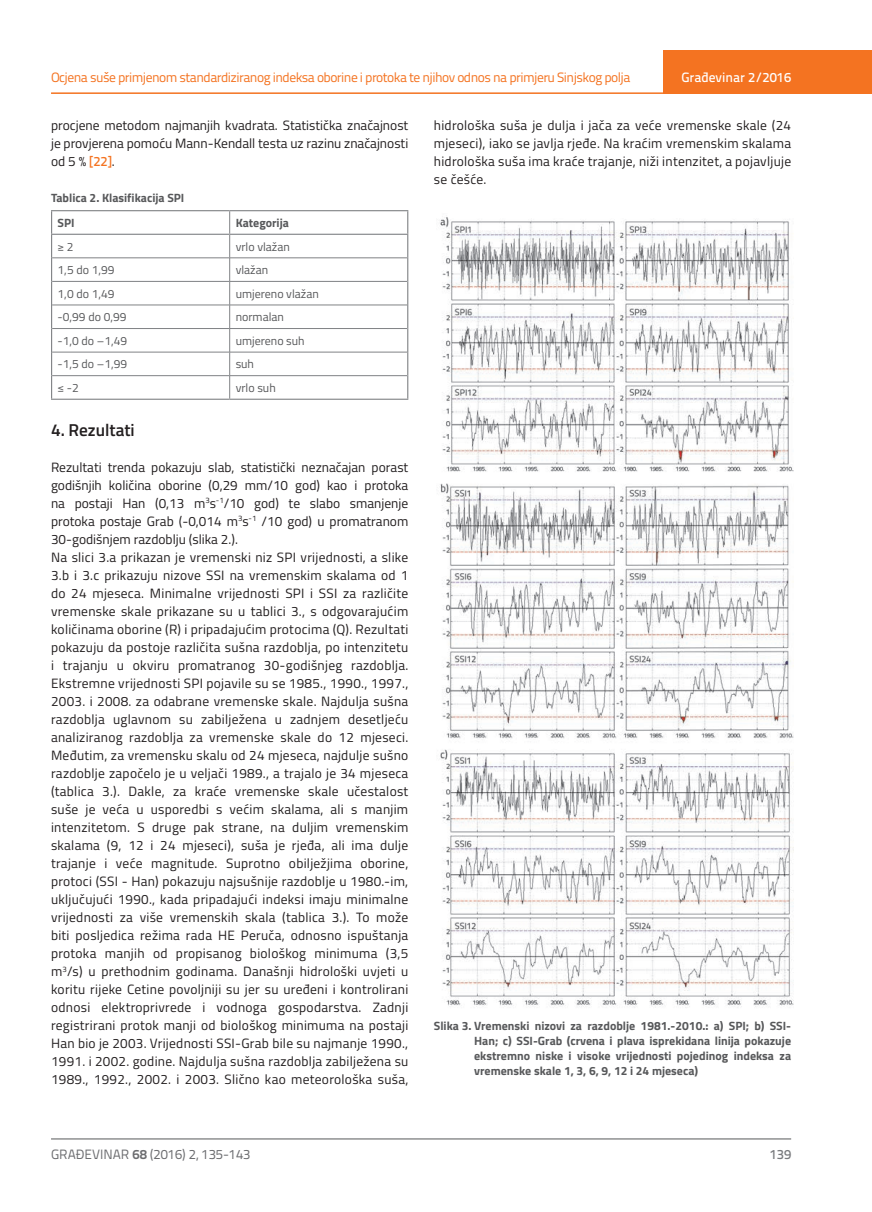
<style>
.page{position:relative;width:872px;height:1212px;background:#fff}
.page>*{position:absolute;margin:0;border:0;box-sizing:border-box;transform-origin:0 0}
.t1{font:600 17.25px "Titillium";color:#231f20}
.t2{font:13.5px/18px "Titillium";letter-spacing:.02em;color:#231f20;text-align:justify}
.t3{font:13.5px "Titillium Text 22 L";letter-spacing:-.04em;color:#f47321}
.t4{font:13.5px "Titillium Text 22 L";color:#6c6d70}
.t5{font:500 13.5px "Titillium Text 22 L";color:#fff}
.t6{font:500 13.5px "Titillium Text 22 L";color:#787a7d}
.t7{font:700 12px/15px "Titillium";color:#57585a;text-align:justify}
.t8{font:12px "Titillium";color:#57585a}
.s1{font-family:"Titillium Text 22 L";font-weight:500;color:#f47321}
.s2{font-weight:700}
</style>
<div class="page">
<hr style="left:51px;top:92px;width:821px;height:2px;background:#f47321">
<div style="left:663px;top:50px;width:209px;height:44px;background:#f47321"></div>
<hr style="left:51px;top:1139px;width:740px;height:1px;background:#57585a">
<hr style="left:52px;top:258px;width:178px;height:1px;background:#808285">
<hr style="left:230px;top:258px;width:177px;height:1px;background:#808285">
<hr style="left:52px;top:281px;width:178px;height:1px;background:#808285">
<hr style="left:230px;top:281px;width:177px;height:1px;background:#808285">
<hr style="left:52px;top:305px;width:178px;height:1px;background:#808285">
<hr style="left:230px;top:305px;width:177px;height:1px;background:#808285">
<hr style="left:52px;top:328px;width:178px;height:1px;background:#808285">
<hr style="left:230px;top:328px;width:177px;height:1px;background:#808285">
<hr style="left:52px;top:352px;width:178px;height:1px;background:#808285">
<hr style="left:230px;top:352px;width:177px;height:1px;background:#808285">
<hr style="left:52px;top:375px;width:178px;height:1px;background:#808285">
<hr style="left:230px;top:375px;width:177px;height:1px;background:#808285">
<svg style="left:229px;top:211px;width:1px;height:188px"></svg>
<hr style="left:51px;top:399px;width:179px;height:1px;background:#808285">
<hr style="left:230px;top:399px;width:178px;height:1px;background:#808285">
<hr style="left:51px;top:210px;width:179px;height:1px;background:#808285">
<svg style="left:51px;top:211px;width:1px;height:188px"></svg>
<hr style="left:230px;top:210px;width:178px;height:1px;background:#808285">
<svg style="left:407px;top:211px;width:1px;height:188px"></svg>
<hr style="left:51px;top:234px;width:179px;height:1px;background:#808285">
<hr style="left:230px;top:234px;width:178px;height:1px;background:#808285">
<img style="left:440px;top:217px;width:353px;height:791px">
<p class="t3" style="left:51px;top:68px;width:581px">Ocjena suše primjenom standardiziranog indeksa oborine i protoka te njihov odnos na primjeru Sinjskog polja</p>
<p class="t2" style="left:51px;top:115px;width:359px">procjene metodom najmanjih kvadrata. Statistička značajnost je provjerena pomoću Mann-Kendall testa uz razinu značajnosti od 5 % <span class="s1">[22]</span>.</p>
<p class="t7" style="left:51px;top:189px;width:135px">Tablica 2. Klasifikacija SPI</p>
<p class="t5" style="left:681px;top:67px;width:111px">Građevinar 2/2016</p>
<p class="t2" style="left:434px;top:115px;width:359px">hidrološka suša je dulja i jača za veće vremenske skale (24 mjeseci), iako se javlja rjeđe. Na kraćim vremenskim skalama hidrološka suša ima kraće trajanje, niži intenzitet, a pojavljuje se češće.</p>
<p class="t7" style="left:58px;top:215px;width:19px">SPI</p>
<p class="t7" style="left:236px;top:215px;width:55px">Kategorija</p>
<p class="t8" style="left:58px;top:238px;width:18px">≥ 2</p>
<p class="t8" style="left:236px;top:238px;width:56px">vrlo vlažan</p>
<p class="t8" style="left:58px;top:261px;width:58px">1,5 do 1,99</p>
<p class="t8" style="left:236px;top:261px;width:34px">vlažan</p>
<p class="t8" style="left:58px;top:285px;width:58px">1,0 do 1,49</p>
<p class="t8" style="left:236px;top:285px;width:85px">umjereno vlažan</p>
<p class="t8" style="left:58px;top:308px;width:70px">-0,99 do 0,99</p>
<p class="t8" style="left:236px;top:308px;width:50px">normalan</p>
<p class="t8" style="left:58px;top:332px;width:71px">-1,0 do –1,49</p>
<p class="t8" style="left:236px;top:332px;width:71px">umjereno suh</p>
<p class="t8" style="left:58px;top:355px;width:71px">-1,5 do –1,99</p>
<p class="t8" style="left:236px;top:355px;width:20px">suh</p>
<p class="t8" style="left:58px;top:379px;width:23px">≤ -2</p>
<p class="t8" style="left:236px;top:379px;width:42px">vrlo suh</p>
<p class="t1" style="left:51px;top:417px;width:85px">4. Rezultati</p>
<p class="t2" style="left:51px;top:457px;width:359px;text-align:left">Rezultati trenda pokazuju slab, statistički neznačajan porast godišnjih količina oborine (0,29 mm/10 god) kao i protoka na postaji Han (0,13 m<sup>3</sup>s<sup>-1</sup>/10 god) te slabo smanjenje protoka postaje Grab (-0,014 m<sup>3</sup>s<sup>-1</sup> /10 god) u promatranom 30-godišnjem razdoblju (slika 2.).<br>Na slici 3.a prikazan je vremenski niz SPI vrijednosti, a slike 3.b i 3.c prikazuju nizove SSI na vremenskim skalama od 1 do 24 mjeseca. Minimalne vrijednosti SPI i SSI za različite vremenske skale prikazane su u tablici 3., s odgovarajućim količinama oborine (R) i pripadajućim protocima (Q). Rezultati pokazuju da postoje različita sušna razdoblja, po intenzitetu i trajanju u okviru promatranog 30-godišnjeg razdoblja.<br>Ekstremne vrijednosti SPI pojavile su se 1985., 1990., 1997., 2003. i 2008. za odabrane vremenske skale. Najdulja sušna razdoblja uglavnom su zabilježena u zadnjem desetljeću analiziranog razdoblja za vremenske skale do 12 mjeseci.<br>Međutim, za vremensku skalu od 24 mjeseca, najdulje sušno razdoblje započelo je u veljači 1989., a trajalo je 34 mjeseca (tablica 3.). Dakle, za kraće vremenske skale učestalost suše je veća u usporedbi s većim skalama, ali s manjim intenzitetom. S druge pak strane, na duljim vremenskim skalama (9, 12 i 24 mjeseci), suša je rjeđa, ali ima dulje trajanje i veće magnitude. Suprotno obilježjima oborine, protoci (SSI - Han) pokazuju najsušnije razdoblje u 1980.-im, uključujući 1990., kada pripadajući indeksi imaju minimalne vrijednosti za više vremenskih skala (tablica 3.). To može biti posljedica režima rada HE Peruča, odnosno ispuštanja protoka manjih od propisanog biološkog minimuma (3,5 m<sup>3</sup>/s) u prethodnim godinama. Današnji hidrološki uvjeti u koritu rijeke Cetine povoljniji su jer su uređeni i kontrolirani odnosi elektroprivrede i vodnoga gospodarstva. Zadnji registrirani protok manji od biološkog minimuma na postaji Han bio je 2003. Vrijednosti SSI-Grab bile su najmanje 1990., 1991. i 2002. godine. Najdulja sušna razdoblja zabilježena su 1989., 1992., 2002. i 2003. Slično kao meteorološka suša,</p>
<p class="t7" style="left:474px;top:1018px;width:318px;text-indent:-40px">Slika 3. Vremenski nizovi za razdoblje 1981.-2010.: a) SPI; b) SSI-Han; c) SSI-Grab (crvena i plava isprekidana linija pokazuje ekstremno niske i visoke vrijednosti pojedinog indeksa za vremenske skale 1, 3, 6, 9, 12 i 24 mjeseca)</p>
<p class="t4" style="left:51px;top:1144px;width:201px">GRAĐEVINAR <span class="s2">68</span> (2016) 2, 135-143</p>
<p class="t6" style="left:769px;top:1144px;width:23px">139</p>
</div>
